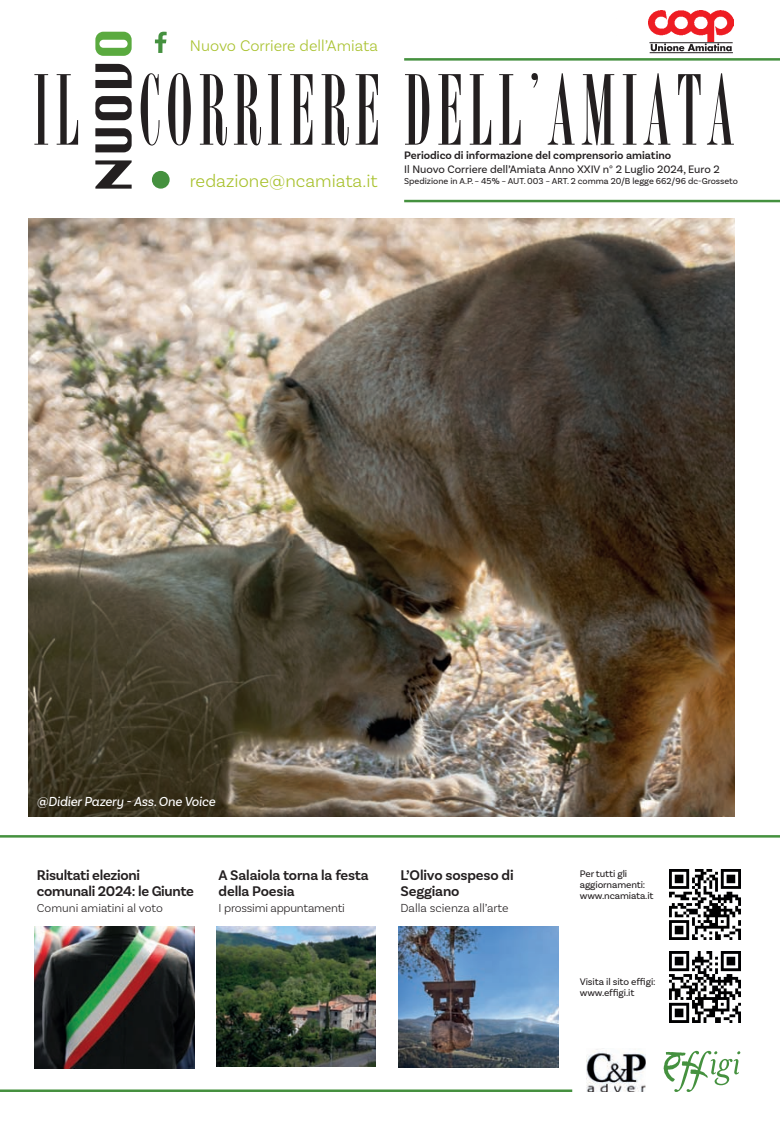
<style>
.page{position:relative;width:780px;height:1134px;background:#fff}
.page>*{position:absolute;margin:0;border:0;box-sizing:border-box;transform-origin:0 0}
.t1{font:300 18.62px "Basic Sans";color:#a8c12c}
.t2{font:300 16.25px "Basic Sans";color:#a8c12c}
.t3{font:600 14.75px/16px "Basic Sans";letter-spacing:-.02em;color:#231f20}
.t4{font:600 14.62px/15.9px "Basic Sans";letter-spacing:-.01em;color:#231f20}
.t5{font:italic 13.75px "Basic Sans";letter-spacing:-.01em;color:#fff}
.t6{font:300 12.25px "Basic Sans";letter-spacing:-.02em;color:#231f20}
.t7{font:300 12.25px "Basic Sans";color:#231f20}
.t8{font:300 12.12px "Basic Sans";color:#231f20}
.t9{font:11.38px "Basic Sans";color:#231f20}
.t10{font:600 11.38px "Basic Sans";color:#231f20}
.t11{font:10px/11.2px "Basic Sans";letter-spacing:-.01em;color:#231f20}
.t12{font:9.12px "Basic Sans";color:#231f20}
</style>
<div class="page">
<img style="left:28px;top:219px;width:706px;height:597px">
<svg style="left:95px;top:32px;width:37px;height:24px"></svg>
<svg style="left:95px;top:64px;width:37px;height:125px"></svg>
<svg style="left:34px;top:73px;width:699px;height:73px"></svg>
<hr style="left:404px;top:58px;width:376px;height:3px;background:#45913f">
<hr style="left:404px;top:200px;width:376px;height:2px;background:#45913f">
<hr style="left:0;top:835px;width:780px;height:2px;background:#45913f">
<hr style="left:0;top:1089px;width:572px;height:3px;background:#45913f">
<div style="left:152px;top:171px;width:18px;height:18px;background:#45913f;border-radius:50%"></div>
<svg style="left:155px;top:32px;width:12px;height:21px"></svg>
<img style="left:669px;top:951px;width:71px;height:71px">
<img style="left:669px;top:869px;width:71px;height:71px">
<img style="left:35px;top:926px;width:159px;height:142px">
<img style="left:586px;top:1049px;width:59px;height:43px">
<svg style="left:663px;top:1051px;width:77px;height:41px"></svg>
<img style="left:648px;top:10px;width:85px;height:31px">
<svg style="left:650px;top:43px;width:81px;height:8px"></svg>
<hr style="left:649px;top:42px;width:83px;height:1px;background:#231f20">
<hr style="left:649px;top:52px;width:83px;height:1px;background:#231f20">
<img style="left:216px;top:927px;width:159px;height:139px">
<img style="left:398px;top:926px;width:160px;height:141px">
<h2 class="t2" style="left:190px;top:36px;width:189px">Nuovo Corriere dell’Amiata</h2>
<p class="t10" style="left:404px;top:149px;width:268px">Periodico di informazione del comprensorio amiatino</p>
<p class="t9" style="left:404px;top:162px;width:317px">Il Nuovo Corriere dell’Amiata Anno XXIV n° 2 Luglio 2024, Euro 2</p>
<h1 class="t1" style="left:190px;top:169px;width:189px">redazione@ncamiata.it</h1>
<p class="t12" style="left:404px;top:175px;width:335px">Spedizione in A.P. – 45% – AUT. 003 – ART. 2 comma 20/B legge 662/96 dc-Grosseto</p>
<h3 class="t5" style="left:37px;top:793px;width:180px">@Didier Pazery - Ass. One Voice</h3>
<h3 class="t3" style="left:37px;top:867px;width:159px">Risultati elezioni comunali 2024: le Giunte</h3>
<p class="t8" style="left:37px;top:901px;width:127px">Comuni amiatini al voto</p>
<h3 class="t4" style="left:219px;top:867px;width:152px">A Salaiola torna la festa della Poesia</h3>
<p class="t6" style="left:219px;top:900px;width:128px">I prossimi appuntamenti</p>
<h3 class="t3" style="left:400px;top:867px;width:115px">L’Olivo sospeso di<br>Seggiano</h3>
<p class="t7" style="left:400px;top:901px;width:110px">Dalla scienza all’arte</p>
<p class="t11" style="left:579px;top:867px;width:75px">Per tutti gli aggiornamenti: www.ncamiata.it</p>
<p class="t11" style="left:579px;top:976px;width:77px">Visita il sito effigi: www.effigi.it</p>
</div>
